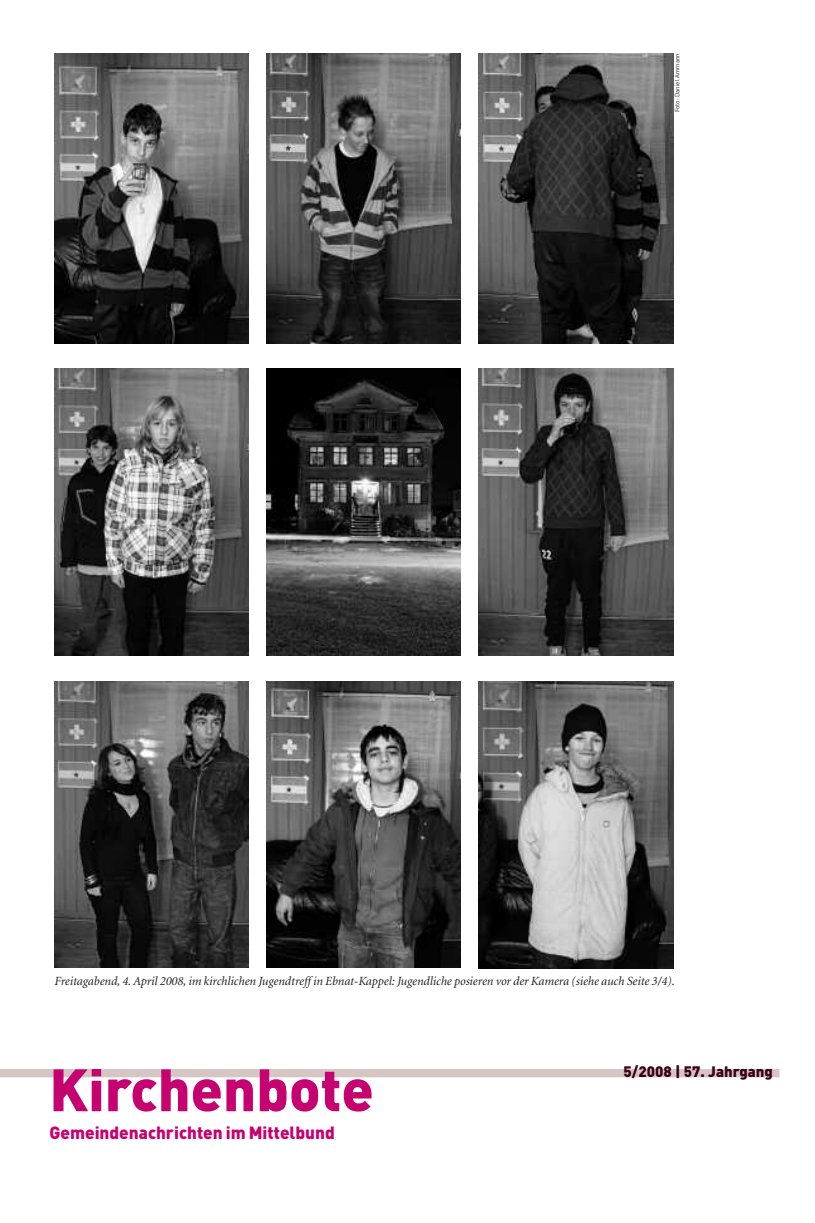
<style>
.page{position:relative;width:815px;height:1223px;background:#fff}
.page>*{position:absolute;margin:0;border:0;box-sizing:border-box;transform-origin:0 0}
.t1{font:900 58.75px "DIN";color:#c60170}
.t2{font:900 17.5px "DIN";color:#c60170}
.t3{font:900 15px "DIN";color:#390014}
.t4{font:italic 12.5px "Minion";letter-spacing:-.005em;color:#231f20}
.t5{font:6.25px "DIN";color:#231f20}
</style>
<div class="page">
<div style="left:0;top:1069px;width:780px;height:8px;background:#d5c5c3"></div>
<img style="left:54px;top:53px;width:194px;height:290px">
<img style="left:267px;top:53px;width:194px;height:290px">
<img style="left:478px;top:53px;width:195px;height:290px">
<img style="left:54px;top:369px;width:194px;height:286px">
<img style="left:267px;top:369px;width:194px;height:286px">
<img style="left:478px;top:369px;width:195px;height:286px">
<img style="left:54px;top:681px;width:194px;height:287px">
<img style="left:267px;top:681px;width:194px;height:287px">
<img style="left:478px;top:681px;width:195px;height:287px">
<p class="t5" style="left:674px;top:112px;width:61px;rotate:-90deg">Foto: Daniel Ammann</p>
<p class="t4" style="left:54px;top:976px;width:622px">Freitagabend, 4. April 2008, im kirchlichen Jugendtreff in Ebnat-Kappel: Jugendliche posieren vor der Kamera (siehe auch Seite 3/4).</p>
<h1 class="t1" style="left:49px;top:1056px;width:326px">Kirchenbote</h1>
<h2 class="t2" style="left:49px;top:1122px;width:287px">Gemeindenachrichten im Mittelbund</h2>
<p class="t3" style="left:624px;top:1063px;width:151px">5/2008 | 57. Jahrgang</p>
</div>
